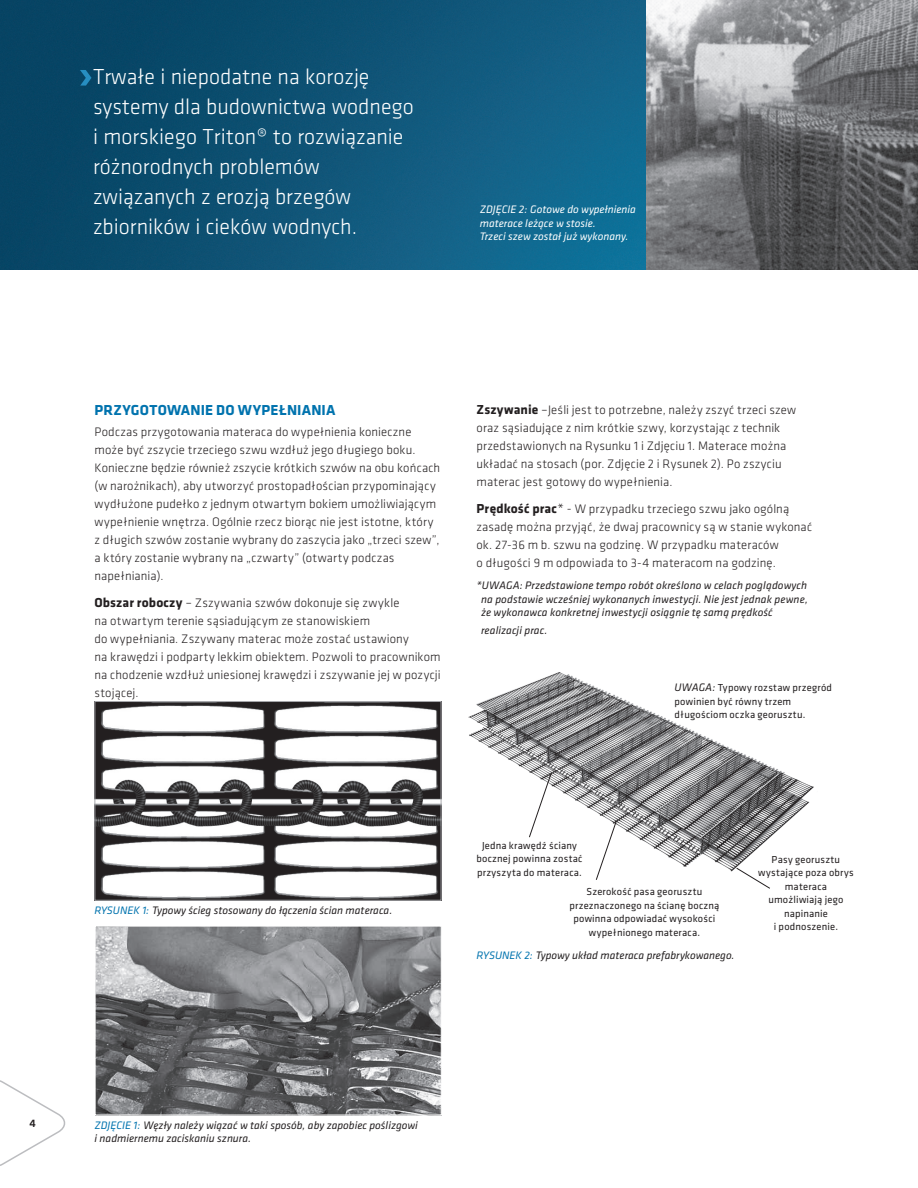
<style>
.page{position:relative;width:918px;height:1188px;background:#fff}
.page>*{position:absolute;margin:0;border:0;box-sizing:border-box;transform-origin:0 0}
.t1{font:300 22.5px/30px "Klavika";color:#fff}
.t2{font:700 15px "Klavika";letter-spacing:.015em;color:#0073ae}
.t3{font:300 12.75px/18px "Klavika";letter-spacing:.015em;color:#231f20}
.t4{font:italic 11.25px/13.5px "Klavika";color:#231f20}
.t5{font:italic 11.25px/13.5px "Klavika";color:#fff}
.t6{font:500 11.25px "Klavika";color:#231f20}
.t7{font:10.5px/13.5px "Klavika";letter-spacing:.02em;color:#231f20;text-align:center}
.s1{font-weight:700;font-size:13.5px}
.s2{font-size:13.5px}
.s3{font-style:italic;font-size:11.25px}
.s4{color:#0073ae}
</style>
<div class="page">
<img style="left:0;top:0;width:647px;height:270px">
<svg style="left:0;top:1080px;width:66px;height:86px"></svg>
<img style="left:96px;top:703px;width:343px;height:196px">
<div style="left:94px;top:701px;width:347px;height:200px;border:1px solid #a8a9ad"></div>
<img style="left:96px;top:927px;width:344px;height:187px">
<div style="left:94px;top:925px;width:348px;height:191px;border:1px solid #fff"></div>
<img style="left:468px;top:672px;width:346px;height:200px">
<svg style="left:528px;top:772px;width:24px;height:66px"></svg>
<svg style="left:595px;top:820px;width:22px;height:60px"></svg>
<svg style="left:736px;top:867px;width:35px;height:22px"></svg>
<img style="left:647px;top:0;width:271px;height:270px">
<svg style="left:80px;top:70px;width:11px;height:16px"></svg>
<h1 class="t1" style="left:93px;top:61px;width:322px">Trwałe i niepodatne na korozję systemy dla budownictwa wodnego i morskiego Triton® to rozwiązanie różnorodnych problemów związanych z erozją brzegów zbiorników i cieków wodnych.</h1>
<p class="t5" style="left:480px;top:203px;width:158px">ZDJĘCIE 2: Gotowe do wypełnienia materace leżące w stosie.<br>Trzeci szew został już wykonany.</p>
<p class="t2" style="left:94px;top:399px;width:243px">PRZYGOTOWANIE DO WYPEŁNIANIA</p>
<p class="t3" style="left:94px;top:422px;width:347px">Podczas przygotowania materaca do wypełnienia konieczne może być zszycie trzeciego szwu wzdłuż jego długiego boku.<br>Konieczne będzie również zszycie krótkich szwów na obu końcach (w narożnikach), aby utworzyć prostopadłościan przypominający wydłużone pudełko z jednym otwartym bokiem umożliwiającym wypełnienie wnętrza. Ogólnie rzecz biorąc nie jest istotne, który z długich szwów zostanie wybrany do zaszycia jako „trzeci szew”, a który zostanie wybrany na „czwarty” (otwarty podczas napełniania).</p>
<p class="t3" style="left:94px;top:593px;width:348px"><span class="s1">Obszar roboczy</span> <span class="s2">–</span> Zszywania szwów dokonuje się zwykle<br>na otwartym terenie sąsiadującym ze stanowiskiem<br>do wypełniania. Zszywany materac może zostać ustawiony<br>na krawędzi i podparty lekkim obiektem. Pozwoli to pracownikom na chodzenie wzdłuż uniesionej krawędzi i zszywanie jej w pozycji stojącej.</p>
<p class="t3" style="left:477px;top:400px;width:321px"><span class="s1">Zszywanie</span> <span class="s2">–</span>Jeśli jest to potrzebne, należy zszyć trzeci szew oraz sąsiadujące z nim krótkie szwy, korzystając z technik przedstawionych na Rysunku 1 i Zdjęciu 1. Materace można układać na stosach (por. Zdjęcie 2 i Rysunek 2). Po zszyciu materac jest gotowy do wypełnienia.</p>
<p class="t3" style="left:477px;top:499px;width:337px"><span class="s1">Prędkość prac</span><span class="s2">* -</span> W przypadku trzeciego szwu jako ogólną zasadę można przyjąć, że dwaj pracownicy są w stanie wykonać ok. 27-36 m b. szwu na godzinę. W przypadku materaców<br>o długości 9 m odpowiada to 3-4 materacom na godzinę.</p>
<p class="t4" style="left:481px;top:578px;width:328px;text-align:justify;text-indent:-4px">*UWAGA: Przedstawione tempo robót określono w celach poglądowych na podstawie wcześniej wykonanych inwestycji. Nie jest jednak pewne, że wykonawca konkretnej inwestycji osiągnie tę samą prędkość</p>
<p class="t4" style="left:481px;top:623px;width:68px">realizacji prac.</p>
<p class="t7" style="left:675px;top:680px;width:159px;text-align:left"><span class="s3">UWAGA:</span> Typowy rozstaw przegród powinien być równy trzem długościom oczka georusztu.</p>
<p class="t4" style="left:94px;top:903px;width:299px"><span class="s4">RYSUNEK 1:</span> Typowy ścieg stosowany do łączenia ścian materaca.</p>
<p class="t7" style="left:476px;top:838px;width:108px">Jedna krawędź ściany bocznej powinna zostać przyszyta do materaca.</p>
<p class="t7" style="left:569px;top:885px;width:152px">Szerokość pasa georusztu przeznaczonego na ścianę boczną powinna odpowiadać wysokości wypełnionego materaca.</p>
<p class="t4" style="left:477px;top:949px;width:259px"><span class="s4">RYSUNEK 2:</span> Typowy układ materaca prefabrykowanego.</p>
<p class="t7" style="left:758px;top:852px;width:97px">Pasy georusztu wystające poza obrys materaca umożliwiają jego napinanie<br>i podnoszenie.</p>
<p class="t6" style="left:30px;top:1116px;width:8px">4</p>
<p class="t4" style="left:94px;top:1118px;width:325px"><span class="s4">ZDJĘCIE 1:</span> Węzły należy wiązać w taki sposób, aby zapobiec poślizgowi i nadmiernemu zaciskaniu sznura.</p>
</div>
